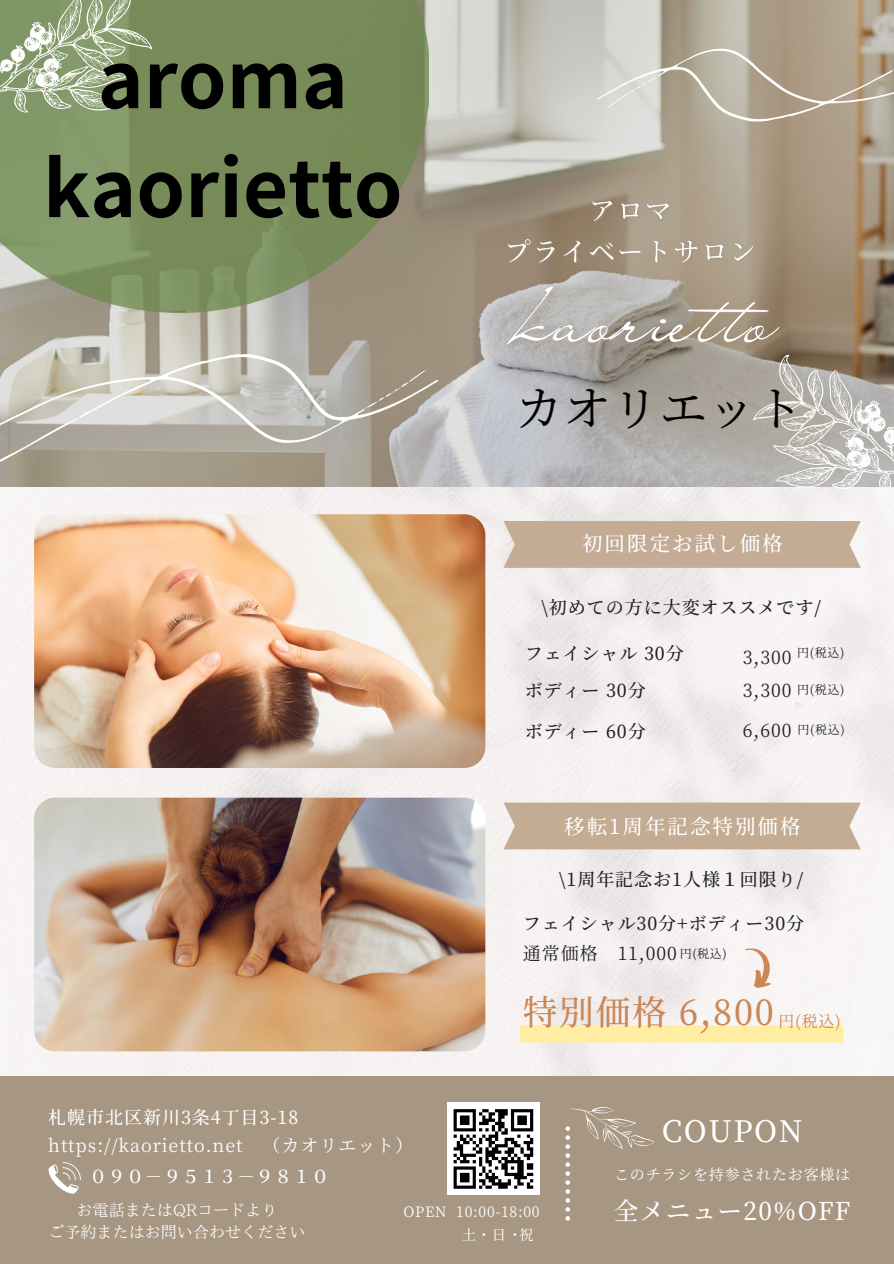
<style>
.page{position:relative;width:894px;height:1264px;background:#fff}
.page>*{position:absolute;margin:0;border:0;box-sizing:border-box;transform-origin:0 0}
.t1{font:700 78px/108.9px "Noto Sans JP";color:#000;text-align:center}
.t2{font:48px "Source Han Serif JP";color:#000}
.t3{font:500 34.65px "Source Han Serif JP";letter-spacing:.05em;color:#cb8755}
.t4{font:500 29.7px "Source Han Serif JP";letter-spacing:.05em;color:#fff}
.t5{font:500 24.6px "Source Han Serif JP";letter-spacing:.05em;color:#fff}
.t6{font:500 20.4px "Source Han Serif JP";letter-spacing:.1em;color:#fff}
.t7{font:500 18px/37.3px "Source Han Serif JP";letter-spacing:.05em;color:#202020}
.t8{font:18px "Source Han Serif JP";letter-spacing:.05em;color:#fff}
.t9{font:18px "Source Han Serif JP";letter-spacing:.05em;color:#202020}
.t10{font:500 18px "Source Han Serif JP";letter-spacing:.05em;color:#fff}
.t11{font:500 17.55px "Source Han Serif JP";letter-spacing:.05em;color:#fff}
.t12{font:16.05px/21.5px "IP Aex Mincho";color:#fff;text-align:center}
.t13{font:15.9px "Source Han Serif JP";color:#cb8755}
.t14{font:15px "Source Han Serif JP";letter-spacing:.05em;color:#fff}
.t15{font:14.25px/23.1px "Source Han Serif JP";letter-spacing:.05em;color:#fff}
.t16{font:12px "Source Han Serif JP";letter-spacing:.05em;color:#202020}
</style>
<div class="page">
<img style="left:0;top:0;width:893px;height:487px">
<svg style="left:0;top:0;width:428px;height:313px;background:#7f8f62"></svg>
<svg style="left:0;top:324px;width:444px;height:165px;background:#b9b5aa"></svg>
<svg style="left:0;top:418px;width:89px;height:101px"></svg>
<svg style="left:365px;top:370px;width:62px;height:38px;background:#a39888"></svg>
<svg style="left:592px;top:0;width:301px;height:145px;background:#bab0a0"></svg>
<div style="left:0;top:1076px;width:893px;height:187px;background:#a69682"></div>
<svg style="left:48px;top:1162px;width:33px;height:31px"></svg>
<div style="left:503px;top:802px;width:357px;height:47px;background:#c4ab93"></div>
<div style="left:520px;top:1025px;width:323px;height:17px;background:#ffeda1"></div>
<svg style="left:565px;top:1107px;width:89px;height:113px"></svg>
<svg style="left:730px;top:942px;width:53px;height:51px"></svg>
<img style="left:34px;top:514px;width:451px;height:254px;border-radius:21px">
<img style="left:34px;top:797px;width:451px;height:254px;border-radius:21px">
<svg style="left:0;top:0;width:179px;height:161px;background:#90a378"></svg>
<svg style="left:503px;top:341px;width:390px;height:227px"></svg>
<div style="left:447px;top:1102px;width:92px;height:93px;background:#fff"></div>
<svg style="left:453px;top:1109px;width:80px;height:79px"></svg>
<img style="left:501px;top:251px;width:310px;height:252px">
<img style="left:503px;top:189px;width:257px;height:121px">
<h1 class="t1" style="left:43px;top:21px;width:361px">aroma kaorietto</h1>
<p class="t10" style="left:48px;top:1103px;width:251px">札幌市北区新川3条4丁目 3-18</p>
<p class="t8" style="left:48px;top:1131px;width:366px">https://kaorietto.net （カオリエット）</p>
<p class="t11" style="left:89px;top:1162px;width:241px">０９０－９５１３－９８１０</p>
<h2 class="t2" style="left:515px;top:371px;width:290px">カオリエット</h2>
<p class="t6" style="left:582px;top:527px;width:202px">初回限定お試し価格</p>
<p class="t7" style="left:541px;top:588px;width:281px">\初めての方に大変オススメです/</p>
<p class="t7" style="left:524px;top:633px;width:160px">フェイシャル 30分ボディー 30分</p>
<p class="t7" style="left:524px;top:711px;width:123px">ボディー 60分</p>
<p class="t9" style="left:742px;top:643px;width:50px">3,300</p>
<p class="t9" style="left:742px;top:676px;width:50px">3,300</p>
<p class="t9" style="left:742px;top:716px;width:50px">6,600</p>
<p class="t16" style="left:797px;top:642px;width:49px">円(税込)</p>
<p class="t16" style="left:797px;top:680px;width:49px">円(税込)</p>
<p class="t16" style="left:797px;top:720px;width:49px">円(税込)</p>
<p class="t6" style="left:564px;top:810px;width:238px">移転1周年記念特別価格</p>
<p class="t7" style="left:559px;top:859px;width:246px">\1周年記念お1人様１回限り/</p>
<p class="t7" style="left:522px;top:903px;width:283px">フェイシャル30分+ボディー30分</p>
<p class="t9" style="left:522px;top:939px;width:155px">通常価格 11,000</p>
<p class="t16" style="left:679px;top:944px;width:49px">円(税込)</p>
<h3 class="t3" style="left:522px;top:985px;width:252px">特別価格 6,800</h3>
<p class="t13" style="left:778px;top:1008px;width:64px">円(税込)</p>
<h3 class="t4" style="left:661px;top:1108px;width:142px">COUPON</h3>
<p class="t14" style="left:614px;top:1162px;width:238px">このチラシを持参されたお客様は</p>
<p class="t12" style="left:48px;top:1199px;width:259px">お電話またはQRコードより<br>ご予約またはお問い合わせください</p>
<p class="t15" style="left:461px;top:1198px;width:79px;text-indent:-58px">OPEN 10:00-18:00土・日 ･祝</p>
<h3 class="t5" style="left:613px;top:1191px;width:238px">全メニュー20%OFF</h3>
</div>
